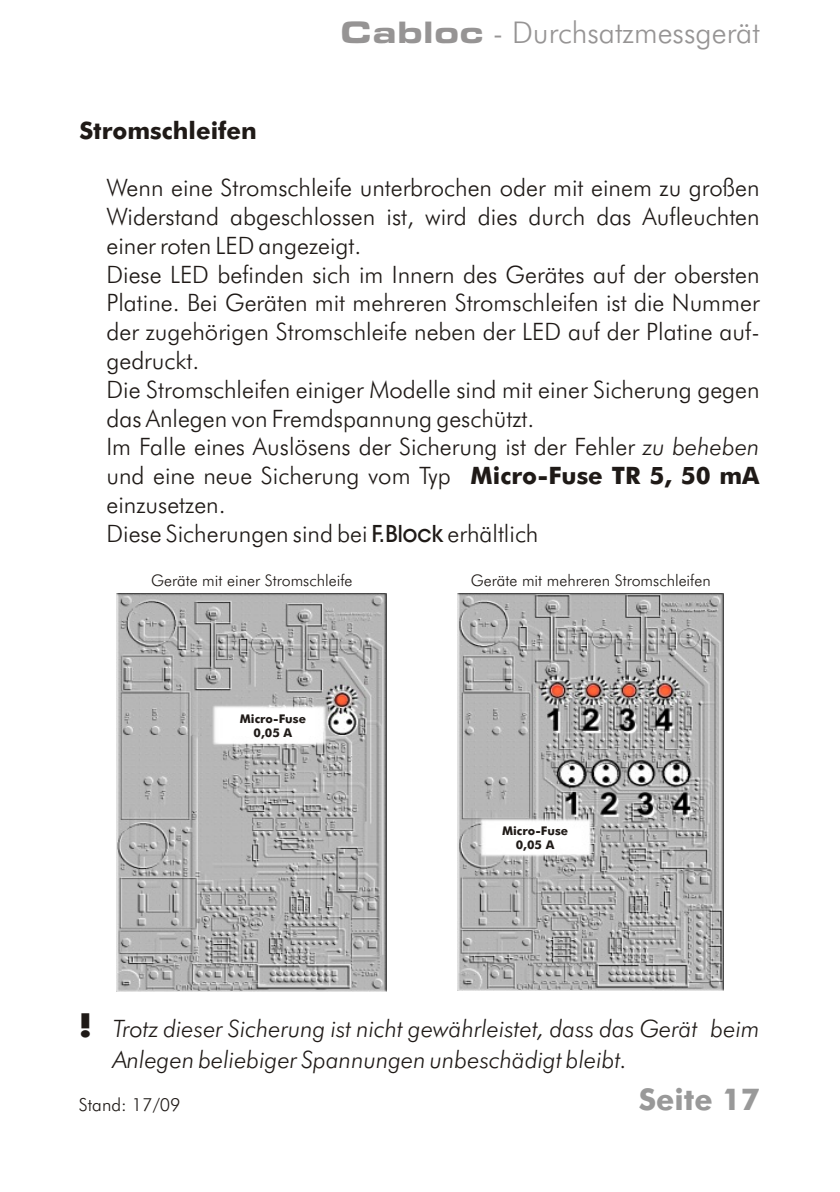
<style>
.page{position:relative;width:840px;height:1192px;background:#fff}
.page>*{position:absolute;margin:0;border:0;box-sizing:border-box;transform-origin:0 0}
.t1{font:30px "Futura Lt BT";color:#969494}
.t2{font:700 30px "Futura Md BT";color:#999}
.t3{font:24px/28.8px "Futura Lt BT";color:#1f1a17}
.t4{font:italic 24px/30.6px "Futura Lt BT";color:#1f1a17}
.t5{font:700 24px "Futura Md BT";color:#1f1a17}
.t6{font:18px "Futura Lt BT";color:#1f1a17}
.t7{font:16px "Futura Lt BT";color:#1f1a17}
.t8{font:700 12px/14.4px "Futura Md BT";color:#1f1a17;text-align:center}
.s1{font-family:"JS Eurostile";font-weight:700;font-size:32px}
.s2{font-style:italic}
.s3{font-family:"Futura Md BT";font-weight:700}
.s4{font-family:"Avant Garde Md BT"}
.s5{font-family:"Futura X Blk BT";font-style:normal;font-size:32px}
</style>
<div class="page">
<img style="left:116px;top:594px;width:271px;height:397px">
<img style="left:457px;top:594px;width:267px;height:396px">
<p class="t1" style="left:340px;top:20px;width:421px"><span class="s1">Cabloc</span> - Durchsatzmessgerät</p>
<p class="t5" style="left:79px;top:121px;width:179px">Stromschleifen</p>
<p class="t3" style="left:106px;top:176px;width:655px">Wenn eine Stromschleife unterbrochen oder mit einem zu großen Widerstand abgeschlossen ist, wird dies durch das Aufleuchten einer roten LED angezeigt.<br>Diese LED befinden sich im Innern des Gerätes auf der obersten Platine. Bei Geräten mit mehreren Stromschleifen ist die Nummer der zugehörigen Stromschleife neben der LED auf der Platine auf&shy;gedruckt.<br>Die Stromschleifen einiger Modelle sind mit einer Sicherung gegen das Anlegen von Fremdspannung geschützt.<br>Im Falle eines Auslösens der Sicherung ist der Fehler <span class="s2">zu beheben </span>und eine neue Sicherung vom Typ <span class="s3">Micro-Fuse TR 5, 50 mA </span>einzusetzen.<br>Diese Sicherungen sind bei <span class="s4">F.Block</span> erhältlich</p>
<p class="t7" style="left:151px;top:574px;width:203px">Geräte mit einer Stromschleife</p>
<p class="t7" style="left:471px;top:574px;width:242px">Geräte mit mehreren Stromschleifen</p>
<p class="t8" style="left:240px;top:712px;width:68px">Micro-Fuse<br>0,05 A</p>
<p class="t8" style="left:502px;top:825px;width:68px">Micro-Fuse<br>0,05 A</p>
<p class="t4" style="left:113px;top:1015px;width:648px;text-indent:-34px"><span class="s5">!</span> Trotz dieser Sicherung ist nicht gewährleistet, dass das Gerät beim<br>Anlegen beliebiger Spannungen unbeschädigt bleibt.</p>
<p class="t6" style="left:79px;top:1097px;width:103px">Stand: 17/09</p>
<p class="t2" style="left:639px;top:1088px;width:122px">Seite 17</p>
</div>
